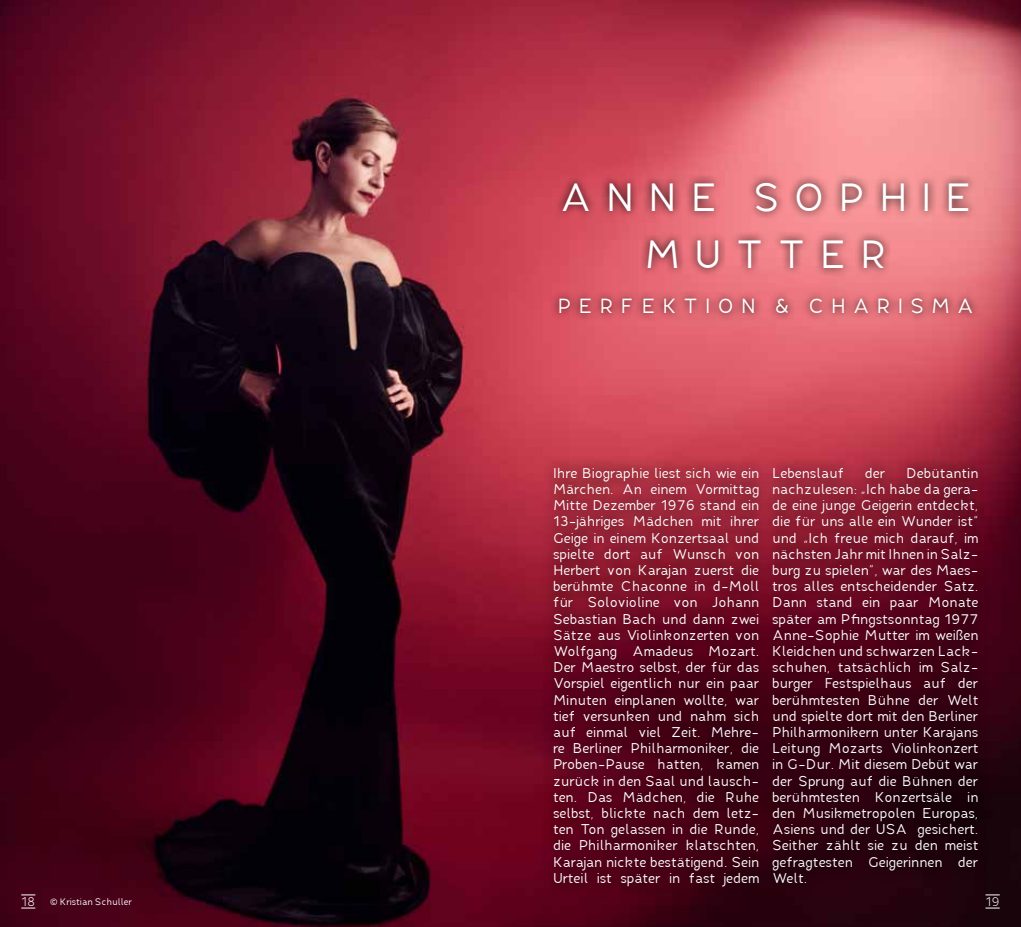
<style>
.page{position:relative;width:1021px;height:927px;background:#fff}
.page>*{position:absolute;margin:0;border:0;box-sizing:border-box;transform-origin:0 0}
.t1{font:37.5px/57px "Fibon Neue";letter-spacing:.35em;color:#fff;text-align:center}
.t2{font:19.5px "Fibon Neue";letter-spacing:.35em;color:#fff}
.t3{font:13.5px/16.2px "Fibon Neue";color:#fff;text-align:justify}
.t4{font:300 12px "Fibon Neue";color:#fff}
.t5{font:9px "Fibon Neue";color:#fff}
.s1{font-family:"Interstate"}
</style>
<div class="page">
<img style="left:0;top:0;width:1020px;height:927px">
<svg style="left:540px;top:455px;width:451px;height:443px;background:#58091d"></svg>
<svg style="left:550px;top:174px;width:430px;height:148px;background:#db6e76"></svg>
<svg style="left:21px;top:895px;width:14px;height:1px"></svg>
<svg style="left:21px;top:908px;width:14px;height:1px"></svg>
<svg style="left:985px;top:895px;width:14px;height:1px"></svg>
<svg style="left:985px;top:908px;width:14px;height:1px"></svg>
<h1 class="t1" style="left:559px;top:169px;width:414px">ANNE SOPHIE<br>MUTTER</h1>
<h2 class="t2" style="left:557px;top:293px;width:418px">PERFEKTION &amp; CHARISMA</h2>
<p class="t3" style="left:553px;top:465px;width:208px">Ihre Biographie liest sich wie ein Märchen. An einem Vormittag Mitte Dezember 1976 stand ein 13-jähriges Mädchen mit ihrer Geige in einem Konzertsaal und spielte dort auf Wunsch von Herbert von Karajan zuerst die berühmte Chaconne in d-Moll für Solovioline von Johann Sebastian Bach und dann zwei Sätze aus Violinkonzerten von Wolfgang Amadeus Mozart.<br>Der Maestro selbst, der für das Vorspiel eigentlich nur ein paar Minuten einplanen wollte, war tief versunken und nahm sich auf einmal viel Zeit. Mehre&shy;re Berliner Philharmoniker, die Proben-Pause hatten, kamen zurück in den Saal und lausch&shy;ten. Das Mädchen, die Ruhe selbst, blickte nach dem letz&shy;ten Ton gelassen in die Runde, die Philharmoniker klatschten, Karajan nickte bestätigend. Sein Urteil ist später in fast jedem</p>
<p class="t3" style="left:772px;top:465px;width:73px">Lebenslauf</p>
<p class="t3" style="left:864px;top:465px;width:22px">der</p>
<p class="t3" style="left:772px;top:465px;width:208px;text-indent:134px">Debütantin nachzulesen: „Ich habe da gera&shy;de eine junge Geigerin entdeckt, die für uns alle ein Wunder ist“ und „Ich freue mich darauf, im nächsten Jahr mit Ihnen in Salz&shy;burg zu spielen“, war des Maes&shy;tros alles entscheidender Satz.<br>Dann stand ein paar Monate später am Pfingstsonntag 1977<br>Anne-Sophie Mutter im weißen Kleidchen und schwarzen Lack&shy;schuhen, tatsächlich im Salz&shy;burger Festspielhaus auf der berühmtesten Bühne der Welt und spielte dort mit den Berliner Philharmonikern unter Karajans Leitung Mozarts Violinkonzert in G-Dur. Mit diesem Debüt war der Sprung auf die Bühnen der berühmtesten Konzertsäle in den Musikmetropolen Europas, Asiens und der USA gesichert.<br>Seither zählt sie zu den meist gefragtesten Geigerinnen der Welt.</p>
<p class="t4" style="left:21px;top:894px;width:16px">18</p>
<p class="t4" style="left:985px;top:894px;width:16px">19</p>
<p class="t5" style="left:50px;top:896px;width:84px"><span class="s1">©</span> Kristian Schuller</p>
</div>
